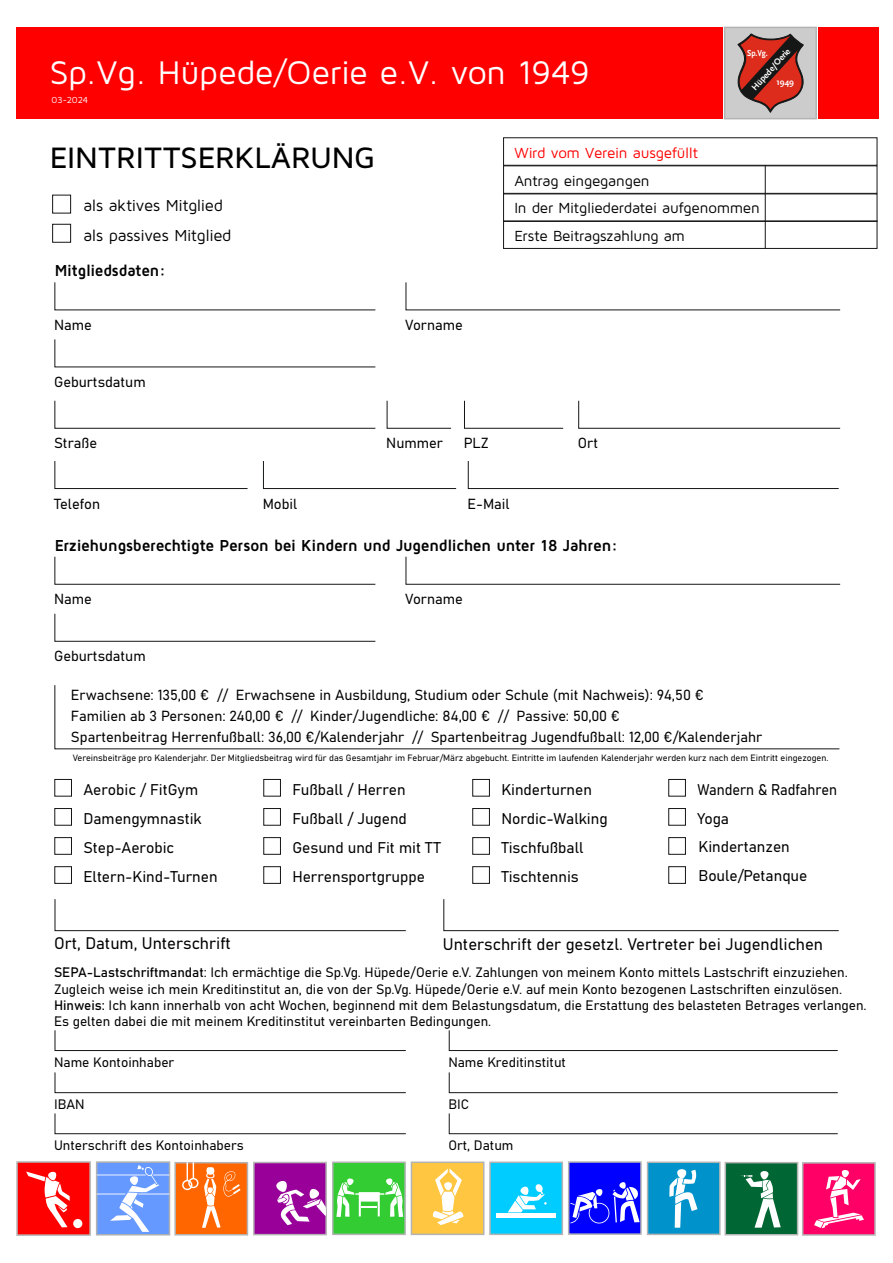
<style>
.page{position:relative;width:893px;height:1263px;background:#fff}
.page>*{position:absolute;margin:0;border:0;box-sizing:border-box;transform-origin:0 0}
.t1{font:33.9px "Maven Pro";letter-spacing:-.015em;color:#fff}
.t2{font:500 30.6px "Maven Pro";letter-spacing:-.005em;color:#000}
.t3{font:16.5px "Bahnschrift";color:#000}
.t4{font:700 16.5px "Maven Pro";letter-spacing:-.015em;color:#000;scale:.95 1}
.t5{font:16.5px "Maven Pro";letter-spacing:-.015em;color:#000}
.t6{font:700 16.5px "Maven Pro";letter-spacing:-.015em;color:#000;scale:.93 1}
.t7{font:15.3px/29.1px "Bahnschrift";color:#000}
.t8{font:15.3px "Bahnschrift";color:#000;scale:.93 1}
.t9{font:15.15px/27.6px "Maven Pro";letter-spacing:-.015em;color:#000}
.t10{font:15.15px "Maven Pro";letter-spacing:-.015em;color:#f00}
.t11{font:14.4px "Bahnschrift";color:#000}
.t12{font:13.5px/16.2px "Bahnschrift";color:#000}
.t13{font:700 9.15px "Scala Sans OT";color:#fff}
.t14{font:700 9.15px "Scala Sans OT";color:#fff;scale:.87 1}
.t15{font:9px "Bahnschrift";color:#000}
.t16{font:9px "Maven Pro";letter-spacing:-.02em;color:#fff}
</style>
<div class="page">
<svg style="left:16px;top:1161px;width:860px;height:75px;background:#98889a"></svg>
<div style="left:16px;top:27px;width:707px;height:92px;background:#f00"></div>
<div style="left:818px;top:27px;width:61px;height:92px;background:#f00"></div>
<svg style="left:724px;top:26px;width:93px;height:94px;background:#ae7f7b"></svg>
<div style="left:503px;top:165px;width:374px;height:29px;border:1px solid #151616"></div>
<div style="left:503px;top:221px;width:374px;height:28px;border:1px solid #151616"></div>
<hr style="left:765px;top:165px;width:1px;height:84px;background:#151616">
<svg style="left:54px;top:282px;width:322px;height:29px"></svg>
<svg style="left:54px;top:556px;width:322px;height:29px"></svg>
<svg style="left:54px;top:339px;width:322px;height:29px"></svg>
<svg style="left:54px;top:613px;width:322px;height:29px"></svg>
<svg style="left:54px;top:400px;width:322px;height:29px"></svg>
<svg style="left:386px;top:400px;width:66px;height:29px"></svg>
<svg style="left:464px;top:400px;width:100px;height:29px"></svg>
<svg style="left:578px;top:400px;width:263px;height:29px"></svg>
<svg style="left:54px;top:461px;width:194px;height:28px"></svg>
<svg style="left:54px;top:685px;width:786px;height:65px"></svg>
<svg style="left:54px;top:899px;width:352px;height:32px"></svg>
<svg style="left:54px;top:1030px;width:352px;height:21px"></svg>
<svg style="left:54px;top:1072px;width:352px;height:21px"></svg>
<svg style="left:54px;top:1113px;width:352px;height:21px"></svg>
<svg style="left:448px;top:1030px;width:390px;height:21px"></svg>
<svg style="left:448px;top:1072px;width:390px;height:21px"></svg>
<svg style="left:448px;top:1113px;width:390px;height:21px"></svg>
<svg style="left:443px;top:899px;width:396px;height:32px"></svg>
<svg style="left:263px;top:461px;width:194px;height:28px"></svg>
<svg style="left:467px;top:461px;width:372px;height:28px"></svg>
<svg style="left:405px;top:282px;width:436px;height:29px"></svg>
<svg style="left:405px;top:556px;width:436px;height:29px"></svg>
<div style="left:52px;top:224px;width:19px;height:19px;border:1px solid #151616"></div>
<div style="left:52px;top:195px;width:19px;height:18px;border:1px solid #151616"></div>
<div style="left:54px;top:779px;width:18px;height:17px;border:1px solid #151616"></div>
<div style="left:263px;top:779px;width:18px;height:17px;border:1px solid #151616"></div>
<div style="left:472px;top:779px;width:18px;height:17px;border:1px solid #151616"></div>
<div style="left:668px;top:779px;width:18px;height:17px;border:1px solid #151616"></div>
<div style="left:54px;top:808px;width:18px;height:18px;border:1px solid #151616"></div>
<div style="left:263px;top:808px;width:18px;height:18px;border:1px solid #151616"></div>
<div style="left:472px;top:808px;width:18px;height:18px;border:1px solid #151616"></div>
<div style="left:668px;top:808px;width:18px;height:18px;border:1px solid #151616"></div>
<div style="left:54px;top:837px;width:18px;height:18px;border:1px solid #151616"></div>
<div style="left:263px;top:837px;width:18px;height:18px;border:1px solid #151616"></div>
<div style="left:472px;top:837px;width:18px;height:18px;border:1px solid #151616"></div>
<div style="left:668px;top:837px;width:18px;height:18px;border:1px solid #151616"></div>
<div style="left:54px;top:866px;width:18px;height:18px;border:1px solid #151616"></div>
<div style="left:263px;top:866px;width:18px;height:18px;border:1px solid #151616"></div>
<div style="left:472px;top:866px;width:18px;height:18px;border:1px solid #151616"></div>
<div style="left:668px;top:866px;width:18px;height:18px;border:1px solid #151616"></div>
<h1 class="t1" style="left:50px;top:52px;width:542px">Sp.Vg. Hüpede/Oerie e.V. von 1949</h1>
<p class="t13" style="left:750px;top:87px;width:55px;rotate:-48deg">Hüpede/Oerie</p>
<p class="t16" style="left:51px;top:94px;width:38px">03-2024</p>
<p class="t14" style="left:747px;top:49px;width:25px">Sp.Vg.</p>
<p class="t13" style="left:776px;top:79px;width:19px">1949</p>
<h2 class="t2" style="left:50px;top:139px;width:327px">EINTRITTSERKLÄRUNG</h2>
<p class="t10" style="left:514px;top:143px;width:185px">Wird vom Verein ausgefüllt</p>
<p class="t9" style="left:514px;top:166px;width:247px">Antrag eingegangen<br>In der Mitgliederdatei aufgenommen<br>Erste Beitragszahlung am</p>
<p class="t5" style="left:83px;top:195px;width:141px">als aktives Mitglied</p>
<p class="t5" style="left:83px;top:225px;width:150px">als passives Mitglied</p>
<p class="t6" style="left:55px;top:260px;width:121px">Mitgliedsdaten:</p>
<p class="t11" style="left:54px;top:319px;width:39px">Name</p>
<p class="t11" style="left:54px;top:376px;width:93px">Geburtsdatum</p>
<p class="t11" style="left:405px;top:319px;width:59px">Vorname</p>
<p class="t11" style="left:54px;top:437px;width:44px">Straße</p>
<p class="t11" style="left:386px;top:437px;width:58px">Nummer</p>
<p class="t11" style="left:464px;top:437px;width:26px">PLZ</p>
<p class="t11" style="left:578px;top:437px;width:22px">Ort</p>
<p class="t11" style="left:54px;top:497px;width:48px">Telefon</p>
<p class="t11" style="left:263px;top:497px;width:36px">Mobil</p>
<p class="t11" style="left:467px;top:497px;width:44px">E-Mail</p>
<p class="t4" style="left:55px;top:535px;width:594px">Erziehungsberechtigte Person bei Kindern und Jugendlichen unter 18 Jahren:</p>
<p class="t11" style="left:54px;top:593px;width:39px">Name</p>
<p class="t11" style="left:54px;top:650px;width:93px">Geburtsdatum</p>
<p class="t11" style="left:405px;top:593px;width:59px">Vorname</p>
<p class="t11" style="left:71px;top:688px;width:634px">Erwachsene: 135,00 € // Erwachsene in Ausbildung, Studium oder Schule (mit Nachweis): 94,50 €</p>
<p class="t11" style="left:71px;top:730px;width:693px">Spartenbeitrag Herrenfußball: 36,00 €/Kalenderjahr // Spartenbeitrag Jugendfußball: 12,00 €/Kalenderjahr</p>
<p class="t11" style="left:71px;top:710px;width:550px">Familien ab 3 Personen: 240,00 € // Kinder/Jugendliche: 84,00 € // Passive: 50,00 €</p>
<p class="t15" style="left:73px;top:754px;width:757px">Vereinsbeiträge pro Kalenderjahr. Der Mitgliedsbeitrag wird für das Gesamtjahr im Februar/März abgebucht. Eintritte im laufenden Kalenderjahr werden kurz nach dem Eintritt eingezogen.</p>
<p class="t7" style="left:83px;top:775px;width:116px">Aerobic / FitGym</p>
<p class="t7" style="left:292px;top:775px;width:115px">Fußball / Herren</p>
<p class="t7" style="left:501px;top:775px;width:92px">Kinderturnen</p>
<p class="t8" style="left:697px;top:782px;width:152px">Wandern &amp; Radfahren</p>
<p class="t7" style="left:83px;top:804px;width:120px">Damengymnastik</p>
<p class="t7" style="left:292px;top:804px;width:116px">Fußball / Jugend</p>
<p class="t7" style="left:501px;top:804px;width:108px">Nordic-Walking</p>
<p class="t7" style="left:697px;top:804px;width:33px">Yoga</p>
<p class="t7" style="left:83px;top:834px;width:92px">Step-Aerobic</p>
<p class="t7" style="left:292px;top:834px;width:150px">Gesund und Fit mit TT</p>
<p class="t7" style="left:501px;top:834px;width:84px">Tischfußball</p>
<p class="t7" style="left:83px;top:863px;width:136px">Eltern-Kind-Turnen</p>
<p class="t7" style="left:292px;top:863px;width:134px">Herrensportgruppe</p>
<p class="t7" style="left:501px;top:863px;width:79px">Tischtennis</p>
<p class="t7" style="left:699px;top:833px;width:110px">Kindertanzen<br>Boule/Petanque</p>
<p class="t3" style="left:54px;top:936px;width:178px">Ort, Datum, Unterschrift</p>
<p class="t3" style="left:443px;top:937px;width:382px">Unterschrift der gesetzl. Vertreter bei Jugendlichen</p>
<p class="t12" style="left:54px;top:965px;width:814px">SEPA-Lastschriftmandat: Ich ermächtige die Sp.Vg. Hüpede/Oerie e.V. Zahlungen von meinem Konto mittels Lastschrift einzuziehen.<br>Zugleich weise ich mein Kreditinstitut an, die von der Sp.Vg. Hüpede/Oerie e.V. auf mein Konto bezogenen Lastschriften einzulösen.<br>Hinweis: Ich kann innerhalb von acht Wochen, beginnend mit dem Belastungsdatum, die Erstattung des belasteten Betrages verlangen.<br>Es gelten dabei die mit meinem Kreditinstitut vereinbarten Bedingungen.</p>
<p class="t12" style="left:54px;top:1055px;width:122px">Name Kontoinhaber</p>
<p class="t12" style="left:54px;top:1097px;width:32px">IBAN</p>
<p class="t12" style="left:54px;top:1138px;width:191px">Unterschrift des Kontoinhabers</p>
<p class="t12" style="left:448px;top:1055px;width:119px">Name Kreditinstitut</p>
<p class="t12" style="left:448px;top:1097px;width:22px">BIC</p>
<p class="t12" style="left:448px;top:1138px;width:67px">Ort, Datum</p>
</div>
